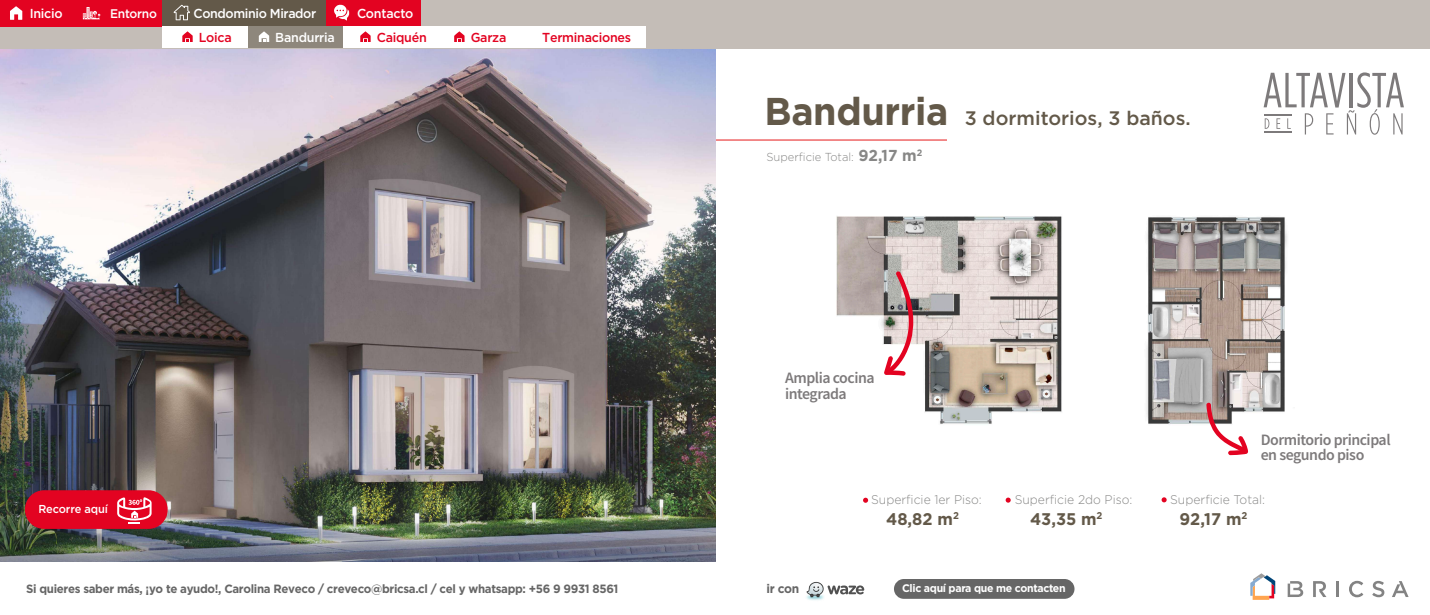
<style>
.page{position:relative;width:1430px;height:615px;background:#fff}
.page>*{position:absolute;margin:0;border:0;box-sizing:border-box;transform-origin:0 0}
.t1{font:700 38.7px "Gotham";letter-spacing:-.01em;color:#635949}
.t2{font:500 19.5px "Gotham";color:#635949}
.t3{font:700 16.85px "Gotham";color:#635949}
.t4{font:600 15.9px/15.7px "Source Sans Pro";letter-spacing:-.03em;color:#7d7a7b}
.t5{font:500 13px "Gotham";letter-spacing:-.02em;color:#fff;scale:.96 1}
.t6{font:500 13px "Gotham";letter-spacing:-.02em;color:#e30321;scale:.96 1}
.t7{font:300 12.55px "Gotham";color:#878786}
.t8{font:500 12.5px "Gotham";letter-spacing:-.02em;color:#fff;scale:.96 1}
.t9{font:700 12.5px "Gotham";color:#666;scale:.96 1}
.t10{font:700 12px "Gotham";letter-spacing:-.03em;color:#666;scale:.96 1}
.t11{font:300 11.55px "Gotham";color:#878786}
.t12{font:500 11.5px "Gotham";letter-spacing:-.01em;color:#fff;scale:.96 1}
.t13{font:700 11px "Gotham";letter-spacing:-.03em;color:#fff;scale:.96 1}
.s1{font-weight:700;font-size:15.85px}
</style>
<div class="page">
<img style="left:836px;top:216px;width:226px;height:208px">
<hr style="left:705px;top:140px;width:242px;height:1px;background:#e6191a">
<img style="left:0;top:48px;width:715px;height:514px">
<div style="left:25px;top:490px;width:143px;height:39px;background:#e30321;border-radius:19px"></div>
<svg style="left:117px;top:497px;width:35px;height:27px"></svg>
<div style="left:0;top:0;width:1430px;height:48px;background:#c4bdb7"></div>
<svg style="left:863px;top:498px;width:5px;height:5px"></svg>
<svg style="left:1006px;top:498px;width:5px;height:5px"></svg>
<svg style="left:1162px;top:497px;width:5px;height:5px"></svg>
<div style="left:72px;top:0;width:90px;height:27px;background:#e30321"></div>
<div style="left:0;top:0;width:72px;height:27px;background:#e30321"></div>
<div style="left:162px;top:0;width:165px;height:27px;background:#635949"></div>
<div style="left:326px;top:0;width:95px;height:27px;background:#e30321"></div>
<svg style="left:10px;top:6px;width:12px;height:14px"></svg>
<svg style="left:334px;top:4px;width:16px;height:17px"></svg>
<svg style="left:83px;top:7px;width:17px;height:12px"></svg>
<svg style="left:174px;top:5px;width:16px;height:15px"></svg>
<img style="left:1146px;top:217px;width:141px;height:207px">
<svg style="left:1206px;top:403px;width:43px;height:52px"></svg>
<svg style="left:884px;top:271px;width:29px;height:105px"></svg>
<svg style="left:1264px;top:72px;width:140px;height:63px"></svg>
<div style="left:525px;top:27px;width:121px;height:21px;background:#fff"></div>
<div style="left:162px;top:27px;width:86px;height:21px;background:#fff"></div>
<svg style="left:182px;top:31px;width:11px;height:11px"></svg>
<div style="left:248px;top:27px;width:95px;height:21px;background:#8e877c"></div>
<svg style="left:259px;top:31px;width:10px;height:11px"></svg>
<div style="left:343px;top:27px;width:95px;height:21px;background:#fff"></div>
<svg style="left:360px;top:31px;width:11px;height:11px"></svg>
<div style="left:438px;top:27px;width:87px;height:21px;background:#fff"></div>
<svg style="left:454px;top:31px;width:11px;height:11px"></svg>
<div style="left:894px;top:579px;width:181px;height:20px;background:#666;border-radius:10px"></div>
<svg style="left:1250px;top:573px;width:25px;height:27px"></svg>
<hr style="left:1336px;top:581px;width:3px;height:16px;background:#838383">
<svg style="left:1349px;top:581px;width:14px;height:16px"></svg>
<svg style="left:1372px;top:581px;width:12px;height:16px"></svg>
<svg style="left:1288px;top:581px;width:15px;height:16px"></svg>
<svg style="left:1392px;top:581px;width:17px;height:16px"></svg>
<svg style="left:1313px;top:581px;width:13px;height:16px"></svg>
<img style="left:806px;top:592px;width:18px;height:8px">
<svg style="left:807px;top:582px;width:57px;height:16px"></svg>
<p class="t5" style="left:30px;top:5px;width:36px">Inicio</p>
<p class="t8" style="left:110px;top:5px;width:50px">Entorno</p>
<p class="t5" style="left:193px;top:5px;width:129px">Condominio Mirador</p>
<p class="t5" style="left:357px;top:5px;width:60px">Contacto</p>
<p class="t6" style="left:199px;top:29px;width:36px">Loica</p>
<p class="t5" style="left:275px;top:29px;width:64px">Bandurria</p>
<p class="t6" style="left:377px;top:29px;width:54px">Caiquén</p>
<p class="t6" style="left:542px;top:29px;width:94px">Terminaciones</p>
<p class="t6" style="left:471px;top:29px;width:39px">Garza</p>
<p class="t12" style="left:38px;top:501px;width:74px">Recorre aquí</p>
<h1 class="t1" style="left:765px;top:86px;width:185px">Bandurria</h1>
<p class="t11" style="left:766px;top:150px;width:157px">Superficie Total: <span class="s1">92,17 m</span><sup>2</sup></p>
<h2 class="t2" style="left:965px;top:106px;width:228px">3 dormitorios, 3 baños.</h2>
<h3 class="t4" style="left:785px;top:370px;width:91px">Amplia cocina integrada</h3>
<h3 class="t4" style="left:1261px;top:431px;width:131px">Dormitorio principal en segundo piso</h3>
<p class="t7" style="left:871px;top:492px;width:112px">Superficie 1er Piso:</p>
<h3 class="t3" style="left:886px;top:508px;width:74px">48,82 m<sup>2</sup></h3>
<p class="t7" style="left:1015px;top:492px;width:119px">Superficie 2do Piso:</p>
<h3 class="t3" style="left:1030px;top:508px;width:74px">43,35 m<sup>2</sup></h3>
<p class="t7" style="left:1170px;top:492px;width:97px">Superficie Total:</p>
<h3 class="t3" style="left:1180px;top:507px;width:69px">92,17 m<sup>2</sup></h3>
<p class="t10" style="left:26px;top:580px;width:618px">Si quieres saber más, ¡yo te ayudo!, Carolina Reveco / creveco@bricsa.cl / cel y whatsapp: +56 9 9931 8561</p>
<p class="t9" style="left:767px;top:580px;width:36px">ir con</p>
<p class="t13" style="left:902px;top:581px;width:172px">Clic aquí para que me contacten</p>
</div>
